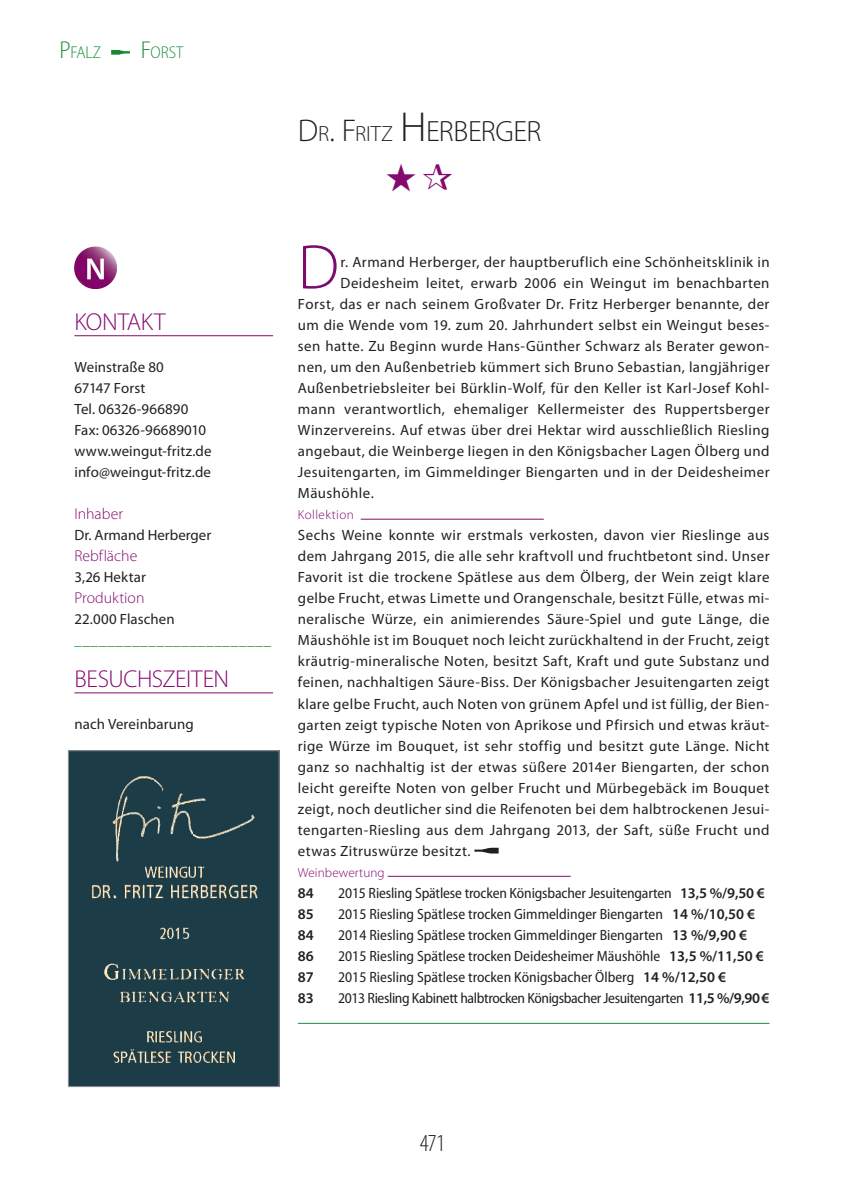
<style>
.page{position:relative;width:844px;height:1191px;background:#fff}
.page>*{position:absolute;margin:0;border:0;box-sizing:border-box;transform-origin:0 0}
.t1{font:300 63.35px "Myriad Pro";color:#7c0b6e}
.t2{font:300 29.4px "Myriad Pro";letter-spacing:-.015em;color:#231f20}
.t3{font:300 24.5px "Myriad Pro";letter-spacing:-.02em;color:#850a70}
.t4{font:300 condensed 24.5px "Myriad Pro";color:#231f20}
.t5{font:300 semi-condensed 17.15px "Myriad Pro";color:#1d9040}
.t6{font:300 15.75px "Myriad Pro";color:#850a70}
.t7{font:14.88px/21px "Myriad Pro";letter-spacing:.03em;color:#231f20;text-align:justify}
.t8{font:semi-condensed 14.88px "Myriad Pro";color:#231f20}
.t9{font:14.88px/21px "Myriad Pro";letter-spacing:.005em;color:#231f20}
.t10{font:semi-condensed 14.88px "Myriad Pro";letter-spacing:-.025em;color:#231f20}
.t11{font:14.88px "Myriad Pro";color:#1d9040}
.t12{font:14.88px "Myriad Pro";color:#231f20}
.t13{font:600 14.88px "Myriad Pro";color:#231f20}
.t14{font:14.88px "Myriad Pro";letter-spacing:.01em;color:#231f20}
.t15{font:300 13.12px "Myriad Pro";letter-spacing:.005em;color:#850a70}
.t16{font:300 13.12px "Myriad Pro";letter-spacing:.025em;color:#850a70}
.s1{font-size:24.5px}
.s2{font-size:31.5px}
.s3{font-size:22.05px}
.s4{font-size:42px}
.s5{font-weight:600;font-stretch:normal}
</style>
<div class="page">
<img style="left:70px;top:752px;width:207px;height:332px">
<div style="left:68px;top:750px;width:211px;height:336px;border:1px solid #939598"></div>
<hr style="left:298px;top:1023px;width:471px;height:1px;background:#1d9040">
<hr style="left:360px;top:519px;width:183px;height:1px;background:#850a70">
<svg style="left:474px;top:847px;width:24px;height:6px"></svg>
<hr style="left:387px;top:876px;width:183px;height:1px;background:#850a70">
<img style="left:111px;top:50px;width:19px;height:5px">
<hr style="left:74px;top:335px;width:199px;height:1px;background:#850a70">
<hr style="left:74px;top:692px;width:199px;height:1px;background:#850a70">
<img style="left:74px;top:247px;width:42px;height:42px">
<p class="t5" style="left:60px;top:43px;width:43px"><span class="s1">P</span>FALZ</p>
<p class="t5" style="left:141px;top:43px;width:44px"><span class="s1">F</span>ORST</p>
<h2 class="t2" style="left:298px;top:115px;width:245px"><span class="s2">D</span><span class="s3">R</span><span class="s2">. F</span><span class="s3">RITZ</span> <span class="s4">H</span>ERBERGER</h2>
<h3 class="t3" style="left:74px;top:309px;width:92px">Kontakt</h3>
<p class="t9" style="left:74px;top:356px;width:138px">Weinstraße 80<br>67147 Forst<br>Tel. 06326-966890<br>Fax: 06326-96689010 www.weingut-fritz.de info@weingut-fritz.de</p>
<p class="t6" style="left:74px;top:505px;width:50px">Inhaber</p>
<p class="t12" style="left:74px;top:526px;width:138px">Dr. Armand Herberger</p>
<p class="t6" style="left:74px;top:547px;width:64px">Rebfläche</p>
<p class="t14" style="left:74px;top:568px;width:73px">3,26 Hektar</p>
<p class="t6" style="left:74px;top:589px;width:71px">Produktion</p>
<p class="t9" style="left:74px;top:608px;width:102px">22.000 Flaschen</p>
<p class="t11" style="left:74px;top:631px;width:198px">________________________</p>
<h3 class="t3" style="left:74px;top:666px;width:156px">Besuchszeiten</h3>
<p class="t9" style="left:74px;top:713px;width:121px">nach Vereinbarung</p>
<h1 class="t1" style="left:298px;top:232px;width:43px">D</h1>
<p class="t7" style="left:340px;top:251px;width:430px">r. Armand Herberger, der hauptberuflich eine Schönheitsklinik in</p>
<p class="t7" style="left:340px;top:272px;width:430px">Deidesheim leitet, erwarb 2006 ein Weingut im benachbarten</p>
<p class="t7" style="left:298px;top:293px;width:473px">Forst, das er nach seinem Großvater Dr. Fritz Herberger benannte, der</p>
<p class="t7" style="left:298px;top:315px;width:473px">um die Wende vom 19. zum 20. Jahrhundert selbst ein Weingut beses-</p>
<p class="t7" style="left:298px;top:336px;width:473px">sen hatte. Zu Beginn wurde Hans-Günther Schwarz als Berater gewon-</p>
<p class="t7" style="left:298px;top:357px;width:473px">nen, um den Außenbetrieb kümmert sich Bruno Sebastian, langjähriger</p>
<p class="t7" style="left:298px;top:378px;width:473px">Außenbetriebsleiter bei Bürklin-Wolf, für den Keller ist Karl-Josef Kohl-</p>
<p class="t7" style="left:298px;top:399px;width:473px">mann verantwortlich, ehemaliger Kellermeister des Ruppertsberger</p>
<p class="t7" style="left:298px;top:420px;width:473px">Winzervereins. Auf etwas über drei Hektar wird ausschließlich Riesling</p>
<p class="t7" style="left:298px;top:441px;width:473px">angebaut, die Weinberge liegen in den Königsbacher Lagen Ölberg und</p>
<p class="t7" style="left:298px;top:462px;width:473px">Jesuitengarten, im Gimmeldinger Biengarten und in der Deidesheimer</p>
<p class="t7" style="left:298px;top:483px;width:77px">Mäushöhle.</p>
<p class="t16" style="left:298px;top:508px;width:58px">Kollektion</p>
<p class="t7" style="left:298px;top:524px;width:473px">Sechs Weine konnte wir erstmals verkosten, davon vier Rieslinge aus dem Jahrgang 2015, die alle sehr kraftvoll und fruchtbetont sind. Unser Favorit ist die trockene Spätlese aus dem Ölberg, der Wein zeigt klare gelbe Frucht, etwas Limette und Orangenschale, besitzt Fülle, etwas mi&shy;neralische Würze, ein animierendes Säure-Spiel und gute Länge, die Mäushöhle ist im Bouquet noch leicht zurückhaltend in der Frucht, zeigt kräutrig-mineralische Noten, besitzt Saft, Kraft und gute Substanz und feinen, nachhaltigen Säure-Biss. Der Königsbacher Jesuitengarten zeigt klare gelbe Frucht, auch Noten von grünem Apfel und ist füllig, der Bien&shy;garten zeigt typische Noten von Aprikose und Pfirsich und etwas kräut&shy;rige Würze im Bouquet, ist sehr stoffig und besitzt gute Länge. Nicht ganz so nachhaltig ist der etwas süßere 2014er Biengarten, der schon leicht gereifte Noten von gelber Frucht und Mürbegebäck im Bouquet zeigt, noch deutlicher sind die Reifenoten bei dem halbtrockenen Jesui&shy;tengarten-Riesling aus dem Jahrgang 2013, der Saft, süße Frucht und etwas Zitruswürze besitzt.</p>
<p class="t15" style="left:298px;top:865px;width:88px">Weinbewertung</p>
<p class="t13" style="left:298px;top:883px;width:17px">84</p>
<p class="t8" style="left:338px;top:884px;width:428px">2015 Riesling Spätlese trocken Königsbacher Jesuitengarten <span class="s5">13,5 %/9,50 €</span></p>
<p class="t13" style="left:298px;top:904px;width:17px">85</p>
<p class="t8" style="left:338px;top:905px;width:418px">2015 Riesling Spätlese trocken Gimmeldinger Biengarten <span class="s5">14 %/10,50 €</span></p>
<p class="t13" style="left:298px;top:925px;width:17px">84</p>
<p class="t8" style="left:338px;top:926px;width:410px">2014 Riesling Spätlese trocken Gimmeldinger Biengarten <span class="s5">13 %/9,90 €</span></p>
<p class="t13" style="left:298px;top:946px;width:17px">86</p>
<p class="t8" style="left:338px;top:947px;width:427px">2015 Riesling Spätlese trocken Deidesheimer Mäushöhle <span class="s5">13,5 %/11,50 €</span></p>
<p class="t13" style="left:298px;top:967px;width:17px">87</p>
<p class="t8" style="left:338px;top:968px;width:389px">2015 Riesling Spätlese trocken Königsbacher Ölberg <span class="s5">14 %/12,50 €</span></p>
<p class="t13" style="left:298px;top:988px;width:17px">83</p>
<p class="t10" style="left:338px;top:989px;width:432px">2013 Riesling Kabinett halbtrocken Königsbacher Jesuitengarten <span class="s5">11,5 %/9,90€</span></p>
<h3 class="t4" style="left:419px;top:1129px;width:27px">471</h3>
</div>
